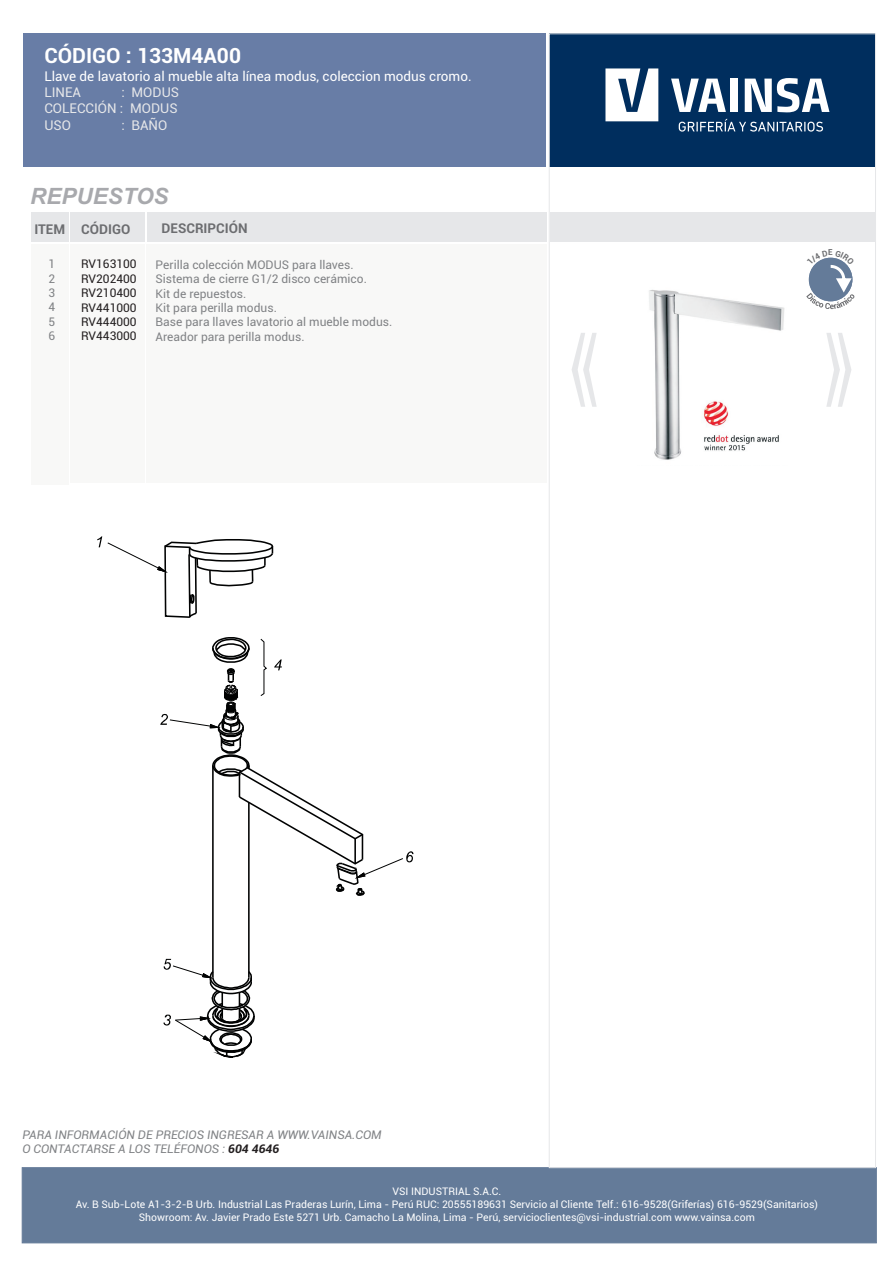
<style>
.page{position:relative;width:893px;height:1263px;background:#fff}
.page>*{position:absolute;margin:0;border:0;box-sizing:border-box;transform-origin:0 0}
.t1{font:166.2px "Arial";color:#e6e7e9;scale:.36 1}
.t2{font:italic 700 22.5px "Arial";color:#a8a9ad}
.t3{font:700 21px "Roboto";color:#fff}
.t4{font:13.5px "Roboto";color:#fff}
.t5{font:13.5px/16.2px "Roboto";color:#e6e7e9;text-align:justify}
.t6{font:700 13.5px "Roboto";color:#6c6d70}
.t7{font:12px/14.4px "Roboto";color:#808285;text-align:justify}
.t8{font:italic 12px/14.4px "Roboto";color:#808285}
.t9{font:12px/14.4px "Roboto";color:#231f20;text-align:justify}
.t10{font:10.5px/12.6px "Roboto";color:#fff;text-align:center}
.s1{font-weight:700;color:#231f20}
</style>
<div class="page">
<div style="left:147px;top:213px;width:400px;height:29px;background:#e6e7e9"></div>
<div style="left:71px;top:213px;width:74px;height:29px;background:#e6e7e9"></div>
<div style="left:32px;top:213px;width:37px;height:29px;background:#e6e7e9"></div>
<div style="left:146px;top:244px;width:401px;height:238px;background:#f8f8f7"></div>
<div style="left:549px;top:34px;width:326px;height:133px;background:#002e5e"></div>
<svg style="left:605px;top:68px;width:53px;height:53px"></svg>
<svg style="left:671px;top:79px;width:55px;height:33px"></svg>
<div style="left:730px;top:79px;width:8px;height:33px;background:#fff"></div>
<svg style="left:745px;top:78px;width:84px;height:34px"></svg>
<svg style="left:679px;top:119px;width:144px;height:13px"></svg>
<div style="left:23px;top:34px;width:522px;height:133px;background:#687da6"></div>
<div style="left:70px;top:244px;width:75px;height:239px;background:#f8f8f7"></div>
<div style="left:32px;top:244px;width:37px;height:241px;background:#f8f8f7"></div>
<div style="left:22px;top:1167px;width:855px;height:76px;background:#647b99"></div>
<div style="left:550px;top:213px;width:325px;height:29px;background:#e6e7e9"></div>
<hr style="left:212px;top:765px;width:2px;height:213px;background:#010202">
<hr style="left:248px;top:802px;width:2px;height:176px;background:#010202">
<svg style="left:97px;top:536px;width:177px;height:82px"></svg>
<svg style="left:163px;top:959px;width:92px;height:99px"></svg>
<svg style="left:160px;top:637px;width:254px;height:267px"></svg>
<img style="left:649px;top:290px;width:136px;height:170px">
<svg style="left:806px;top:257px;width:48px;height:52px"></svg>
<h3 class="t3" style="left:44px;top:47px;width:198px">CÓDIGO : 133M4A00</h3>
<p class="t4" style="left:44px;top:71px;width:429px">Llave de lavatorio al mueble alta línea modus, coleccion modus cromo.</p>
<p class="t5" style="left:44px;top:86px;width:38px">LINEA</p>
<p class="t5" style="left:44px;top:86px;width:136px;text-indent:77px">: MODUS COLECCIÓN : MODUS USO</p>
<p class="t5" style="left:121px;top:118px;width:47px">: BAÑO</p>
<h2 class="t2" style="left:30px;top:187px;width:140px">REPUESTOS</h2>
<p class="t6" style="left:34px;top:223px;width:97px">ITEM CÓDIGO</p>
<p class="t6" style="left:162px;top:223px;width:87px">DESCRIPCIÓN</p>
<p class="t7" style="left:49px;top:258px;width:8px">1<br>2<br>3<br>4<br>5<br>6</p>
<p class="t7" style="left:156px;top:258px;width:199px">Perilla colección MODUS para llaves.</p>
<p class="t7" style="left:156px;top:273px;width:238px;text-align:left">Sistema de cierre G1/2 disco cerámico.<br>Kit de repuestos.<br>Kit para perilla modus.<br>Base para llaves lavatorio al mueble modus.<br>Areador para perilla modus.</p>
<p class="t9" style="left:81px;top:258px;width:57px">RV163100<br>RV202400<br>RV210400<br>RV441000<br>RV444000<br>RV443000</p>
<h1 class="t1" style="left:822px;top:292px;width:94px">»</h1>
<p class="t8" style="left:22px;top:1128px;width:361px">PARA INFORMACIÓN DE PRECIOS INGRESAR A WWW.VAINSA.COM<br>O CONTACTARSE A LOS TELÉFONOS : <span class="s1">604 4646</span></p>
<p class="t10" style="left:76px;top:1186px;width:744px">VSI INDUSTRIAL S.A.C.<br>Av. B Sub-Lote A1-3-2-B Urb. Industrial Las Praderas Lurín, Lima - Perú RUC: 20555189631 Servicio al Cliente Telf.: 616-9528(Griferías) 616-9529(Sanitarios)<br>Showroom: Av. Javier Prado Este 5271 Urb. Camacho La Molina, Lima - Perú, servicioclientes@vsi-industrial.com www.vainsa.com</p>
</div>
